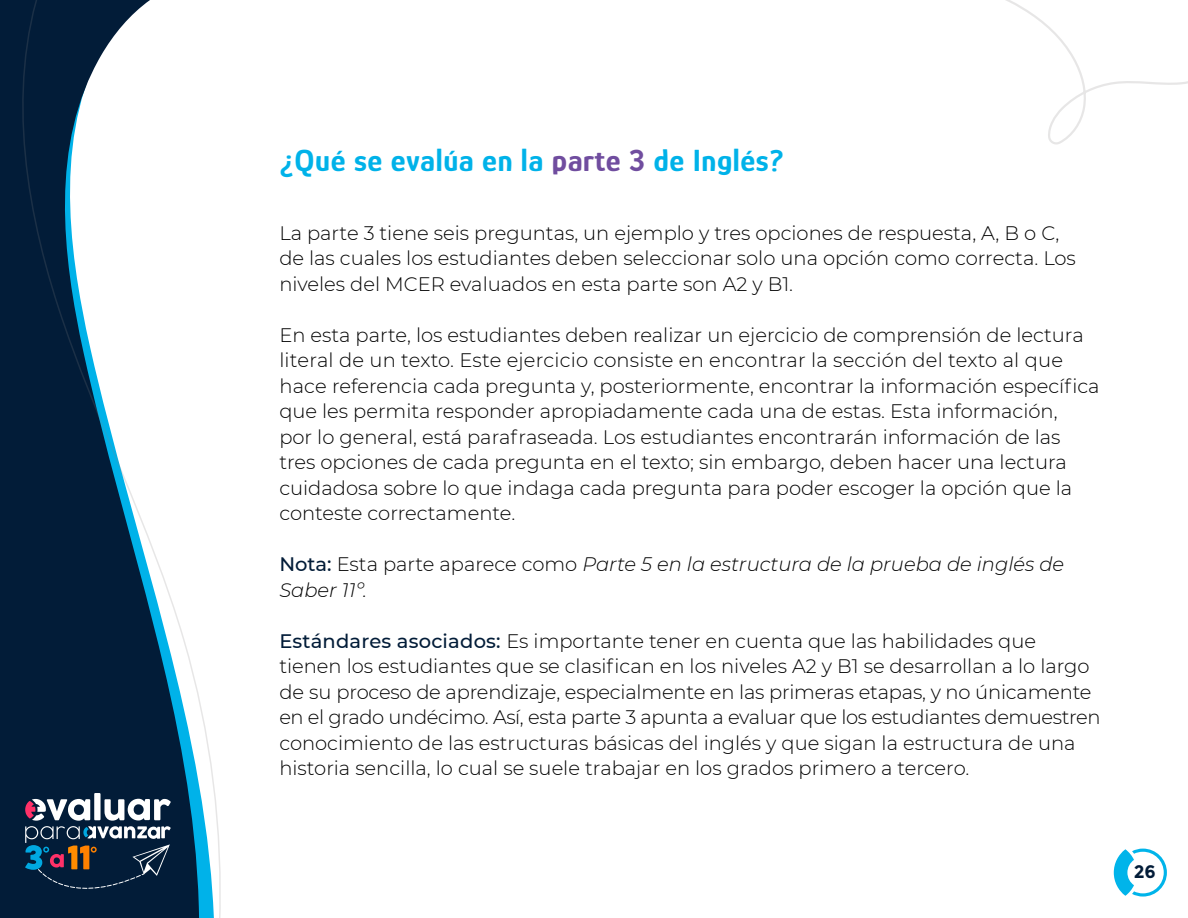
<style>
.page{position:relative;width:1188px;height:918px;background:#fff}
.page>*{position:absolute;margin:0;border:0;box-sizing:border-box;transform-origin:0 0}
.Subtítulos{font:700 31.5px "Glory";letter-spacing:.02em;color:#00b2e9}
.Texto_introductorio{font:300 19.5px/25.5px "Montserrat";color:#000}
.Texto_introductorio-2{font:italic 300 19.5px/25.5px "Montserrat";color:#000}
.t1{font:700 18px "Montserrat";color:#021c38}
.s1{color:#704d9f}
.s2{font-weight:500;font-style:normal;color:#021c38}
.s3{font-style:normal}
.s4{font-weight:500;color:#021c38}
</style>
<div class="page">
<div style="left:0;top:0;width:22px;height:918px;background:#021c38"></div>
<svg style="left:1006px;top:0;width:182px;height:145px"></svg>
<svg style="left:1114px;top:849px;width:53px;height:48px"></svg>
<svg style="left:22px;top:0;width:199px;height:918px"></svg>
<svg style="left:25px;top:793px;width:146px;height:110px;background:#36485c"></svg>
<p class="Subtítulos" style="left:279px;top:141px;width:506px">¿Qué se evalúa en la <span class="s1">parte 3</span> de Inglés?</p>
<p class="Texto_introductorio" style="left:279px;top:219px;width:798px">La parte 3 tiene seis preguntas, un ejemplo y tres opciones de respuesta, A, B o C, de las cuales los estudiantes deben seleccionar solo una opción como correcta. Los niveles del MCER evaluados en esta parte son A2 y B1.</p>
<p class="Texto_introductorio" style="left:279px;top:321px;width:822px">En esta parte, los estudiantes deben realizar un ejercicio de comprensión de lectura literal de un texto. Este ejercicio consiste en encontrar la sección del texto al que hace referencia cada pregunta y, posteriormente, encontrar la información específica que les permita responder apropiadamente cada una de estas. Esta información,<br>por lo general, está parafraseada. Los estudiantes encontrarán información de las tres opciones de cada pregunta en el texto; sin embargo, deben hacer una lectura cuidadosa sobre lo que indaga cada pregunta para poder escoger la opción que la conteste correctamente.</p>
<p class="Texto_introductorio-2" style="left:279px;top:551px;width:786px"><span class="s2">Nota:</span> <span class="s3">Esta parte aparece como</span> Parte 5 en la estructura de la prueba de inglés de<br>Saber 11º.</p>
<p class="Texto_introductorio" style="left:279px;top:627px;width:823px"><span class="s4">Estándares asociados:</span> Es importante tener en cuenta que las habilidades que tienen los estudiantes que se clasifican en los niveles A2 y B1 se desarrollan a lo largo de su proceso de aprendizaje, especialmente en las primeras etapas, y no únicamente en el grado undécimo. Así, esta parte 3 apunta a evaluar que los estudiantes demuestren conocimiento de las estructuras básicas del inglés y que sigan la estructura de una historia sencilla, lo cual se suele trabajar en los grados primero a tercero.</p>
<p class="t1" style="left:1134px;top:861px;width:24px">26</p>
</div>
